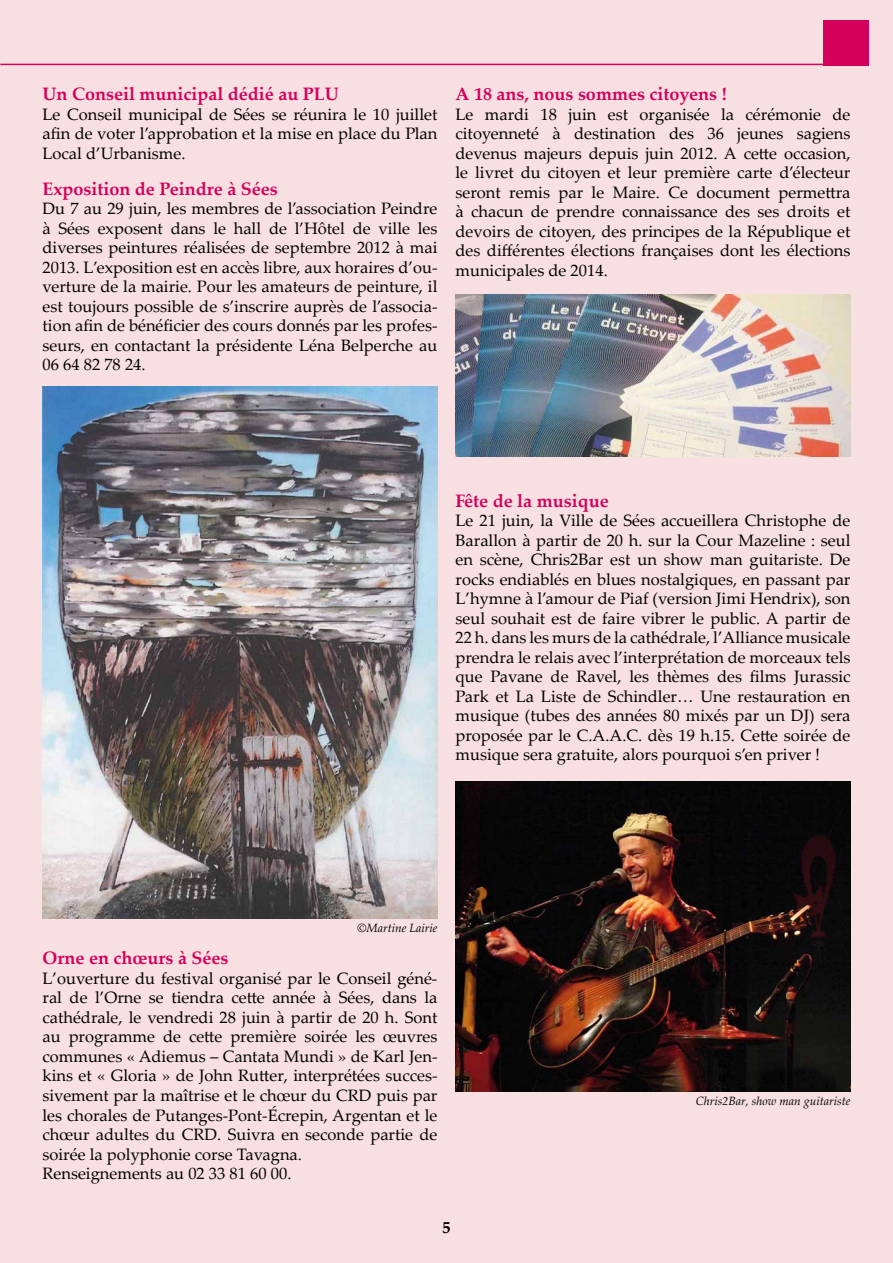
<style>
.page{position:relative;width:893px;height:1263px;background:#f8dfe2}
.page>*{position:absolute;margin:0;border:0;box-sizing:border-box;transform-origin:0 0}
.t1{font:700 18px "Palatino Linotype";color:#d5005b}
.t2{font:16.5px/19.5px "Palatino Linotype";color:#000;text-align:justify}
.t3{font:700 16.5px "Palatino Linotype";color:#000}
.t4{font:italic 12px "Palatino Linotype";color:#000}
</style>
<div class="page">
<div style="left:824px;top:20px;width:45px;height:45px;background:#d5005b"></div>
<hr style="left:0;top:64px;width:825px;height:1px;background:#d5005b">
<img style="left:455px;top:782px;width:395px;height:310px">
<img style="left:43px;top:387px;width:394px;height:531px">
<img style="left:455px;top:294px;width:395px;height:162px">
<p class="t1" style="left:43px;top:81px;width:298px">Un Conseil municipal dédié au PLU</p>
<p class="t2" style="left:43px;top:104px;width:396px">Le Conseil municipal de Sées se réunira le 10 juillet afin de voter l’approbation et la mise en place du Plan Local d’Urbanisme.</p>
<p class="t1" style="left:43px;top:176px;width:237px">Exposition de Peindre à Sées</p>
<p class="t2" style="left:43px;top:198px;width:396px">Du 7 au 29 juin, les membres de l’association Peindre à Sées exposent dans le hall de l’Hôtel de ville les diverses peintures réalisées de septembre 2012 à mai 2013. L’exposition est en accès libre, aux horaires d’ou&shy;verture de la mairie. Pour les amateurs de peinture, il est toujours possible de s’inscrire auprès de l’associa&shy;tion afin de bénéficier des cours donnés par les profes&shy;seurs, en contactant la présidente Léna Belperche au 06 64 82 78 24.</p>
<p class="t1" style="left:455px;top:81px;width:273px">A 18 ans, nous sommes citoyens !</p>
<p class="t2" style="left:455px;top:104px;width:396px">Le mardi 18 juin est organisée la cérémonie de citoyenneté à destination des 36 jeunes sagiens devenus majeurs depuis juin 2012. A cette occasion, le livret du citoyen et leur première carte d’électeur seront remis par le Maire. Ce document permettra à chacun de prendre connaissance des ses droits et devoirs de citoyen, des principes de la République et des différentes élections françaises dont les élections municipales de 2014.</p>
<p class="t1" style="left:455px;top:488px;width:155px">Fête de la musique</p>
<p class="t2" style="left:455px;top:510px;width:396px">Le 21 juin, la Ville de Sées accueillera Christophe de Barallon à partir de 20 h. sur la Cour Mazeline : seul en scène, Chris2Bar est un show man guitariste. De rocks endiablés en blues nostalgiques, en passant par L’hymne à l’amour de Piaf (version Jimi Hendrix), son seul souhait est de faire vibrer le public. A partir de 22 h. dans les murs de la cathédrale, l’Alliance musicale prendra le relais avec l’interprétation de morceaux tels que Pavane de Ravel, les thèmes des films Jurassic Park et La Liste de Schindler… Une restauration en musique (tubes des années 80 mixés par un DJ) sera proposée par le C.A.A.C. dès 19 h.15. Cette soirée de musique sera gratuite, alors pourquoi s’en priver !</p>
<p class="t4" style="left:357px;top:919px;width:81px">©Martine Lairie</p>
<p class="t1" style="left:43px;top:945px;width:187px">Orne en chœurs à Sées</p>
<p class="t2" style="left:43px;top:968px;width:396px;text-align:left">L’ouverture du festival organisé par le Conseil géné&shy;ral de l’Orne se tiendra cette année à Sées, dans la cathédrale, le vendredi 28 juin à partir de 20 h. Sont au programme de cette première soirée les œuvres communes « Adiemus – Cantata Mundi » de Karl Jen&shy;kins et « Gloria » de John Rutter, interprétées succes&shy;sivement par la maîtrise et le chœur du CRD puis par les chorales de Putanges-Pont-Écrepin, Argentan et le chœur adultes du CRD. Suivra en seconde partie de soirée la polyphonie corse Tavagna.<br>Renseignements au 02 33 81 60 00.</p>
<p class="t4" style="left:696px;top:1092px;width:156px">Chris2Bar, show man guitariste</p>
<p class="t3" style="left:442px;top:1215px;width:10px">5</p>
</div>
